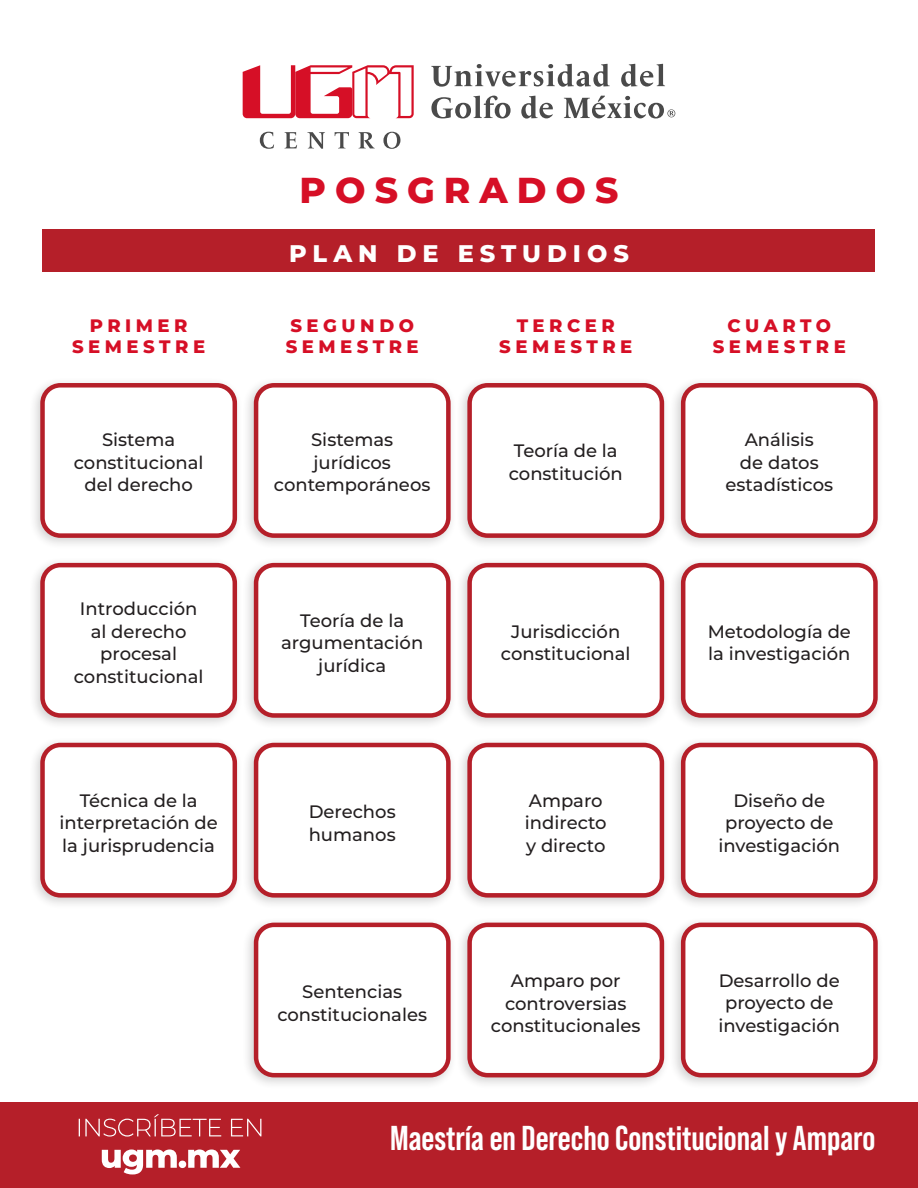
<style>
.page{position:relative;width:918px;height:1188px;background:#fff}
.page>*{position:absolute;margin:0;border:0;box-sizing:border-box;transform-origin:0 0}
.t1{font:800 36px "Montserrat";letter-spacing:.25em;color:#d60f26}
.t2{font:700 34.5px "Bebas Neue Pro";color:#fff}
.t3{font:800 24px "Montserrat";letter-spacing:.25em;color:#fff}
.t4{font:500 18px "Montserrat";color:#231f20}
.t5{font:800 18px "Montserrat";letter-spacing:.25em;color:#d60f26}
</style>
<div class="page">
<svg style="left:243px;top:65px;width:171px;height:53px"></svg>
<svg style="left:260px;top:132px;width:14px;height:17px"></svg>
<svg style="left:285px;top:132px;width:12px;height:16px"></svg>
<svg style="left:307px;top:132px;width:18px;height:17px"></svg>
<svg style="left:335px;top:132px;width:14px;height:16px"></svg>
<svg style="left:359px;top:132px;width:16px;height:16px"></svg>
<svg style="left:383px;top:132px;width:17px;height:17px"></svg>
<svg style="left:431px;top:96px;width:80px;height:22px"></svg>
<svg style="left:521px;top:96px;width:32px;height:23px"></svg>
<svg style="left:621px;top:64px;width:44px;height:23px"></svg>
<svg style="left:431px;top:64px;width:179px;height:23px"></svg>
<svg style="left:564px;top:96px;width:111px;height:22px"></svg>
<div style="left:43px;top:229px;width:832px;height:43px;background:#b51f29"></div>
<div style="left:28px;top:377px;width:215px;height:173px;background:#231f20;opacity:.2"></div>
<div style="left:43px;top:385px;width:192px;height:151px;background:#fff;border-radius:18px"></div>
<div style="left:40px;top:383px;width:197px;height:155px;border:4px solid #b51f29;border-radius:18px"></div>
<div style="left:242px;top:377px;width:215px;height:173px;background:#231f20;opacity:.2"></div>
<div style="left:256px;top:385px;width:192px;height:151px;background:#fff;border-radius:18px"></div>
<div style="left:254px;top:383px;width:197px;height:155px;border:4px solid #b51f29;border-radius:18px"></div>
<div style="left:455px;top:377px;width:215px;height:173px;background:#231f20;opacity:.2"></div>
<div style="left:470px;top:385px;width:192px;height:151px;background:#fff;border-radius:18px"></div>
<div style="left:467px;top:383px;width:197px;height:155px;border:4px solid #b51f29;border-radius:18px"></div>
<div style="left:669px;top:377px;width:215px;height:173px;background:#231f20;opacity:.2"></div>
<div style="left:683px;top:385px;width:192px;height:151px;background:#fff;border-radius:18px"></div>
<div style="left:681px;top:383px;width:197px;height:155px;border:4px solid #b51f29;border-radius:18px"></div>
<div style="left:28px;top:557px;width:215px;height:173px;background:#231f20;opacity:.2"></div>
<div style="left:43px;top:565px;width:192px;height:150px;background:#fff;border-radius:18px"></div>
<div style="left:40px;top:563px;width:197px;height:155px;border:4px solid #b51f29;border-radius:18px"></div>
<div style="left:242px;top:557px;width:215px;height:173px;background:#231f20;opacity:.2"></div>
<div style="left:256px;top:565px;width:192px;height:150px;background:#fff;border-radius:18px"></div>
<div style="left:254px;top:563px;width:197px;height:155px;border:4px solid #b51f29;border-radius:18px"></div>
<div style="left:455px;top:557px;width:215px;height:173px;background:#231f20;opacity:.2"></div>
<div style="left:470px;top:565px;width:192px;height:150px;background:#fff;border-radius:18px"></div>
<div style="left:467px;top:563px;width:197px;height:155px;border:4px solid #b51f29;border-radius:18px"></div>
<div style="left:669px;top:557px;width:215px;height:173px;background:#231f20;opacity:.2"></div>
<div style="left:683px;top:565px;width:192px;height:150px;background:#fff;border-radius:18px"></div>
<div style="left:681px;top:563px;width:197px;height:155px;border:4px solid #b51f29;border-radius:18px"></div>
<div style="left:28px;top:737px;width:215px;height:173px;background:#231f20;opacity:.2"></div>
<div style="left:43px;top:745px;width:192px;height:150px;background:#fff;border-radius:18px"></div>
<div style="left:40px;top:743px;width:197px;height:155px;border:4px solid #b51f29;border-radius:18px"></div>
<div style="left:242px;top:737px;width:215px;height:173px;background:#231f20;opacity:.2"></div>
<div style="left:256px;top:745px;width:192px;height:150px;background:#fff;border-radius:18px"></div>
<div style="left:254px;top:743px;width:197px;height:155px;border:4px solid #b51f29;border-radius:18px"></div>
<div style="left:455px;top:737px;width:215px;height:173px;background:#231f20;opacity:.2"></div>
<div style="left:470px;top:745px;width:192px;height:150px;background:#fff;border-radius:18px"></div>
<div style="left:467px;top:743px;width:197px;height:155px;border:4px solid #b51f29;border-radius:18px"></div>
<div style="left:669px;top:917px;width:215px;height:172px;background:#231f20;opacity:.2"></div>
<div style="left:683px;top:925px;width:192px;height:150px;background:#fff;border-radius:18px"></div>
<div style="left:681px;top:923px;width:197px;height:154px;border:4px solid #b51f29;border-radius:18px"></div>
<div style="left:669px;top:737px;width:215px;height:173px;background:#231f20;opacity:.2"></div>
<div style="left:683px;top:745px;width:192px;height:150px;background:#fff;border-radius:18px"></div>
<div style="left:681px;top:743px;width:197px;height:155px;border:4px solid #b51f29;border-radius:18px"></div>
<div style="left:242px;top:917px;width:215px;height:172px;background:#231f20;opacity:.2"></div>
<div style="left:256px;top:925px;width:192px;height:150px;background:#fff;border-radius:18px"></div>
<div style="left:254px;top:923px;width:197px;height:154px;border:4px solid #b51f29;border-radius:18px"></div>
<div style="left:455px;top:917px;width:215px;height:172px;background:#231f20;opacity:.2"></div>
<div style="left:470px;top:925px;width:192px;height:150px;background:#fff;border-radius:18px"></div>
<div style="left:467px;top:923px;width:197px;height:154px;border:4px solid #b51f29;border-radius:18px"></div>
<div style="left:0;top:1103px;width:918px;height:85px;background:#b51f29"></div>
<svg style="left:102px;top:1150px;width:138px;height:24px"></svg>
<svg style="left:79px;top:1114px;width:182px;height:23px"></svg>
<p class="t5" style="left:90px;top:312px;width:99px">PRIMER</p>
<p class="t5" style="left:72px;top:334px;width:135px">SEMESTRE</p>
<p class="t4" style="left:102px;top:427px;width:75px">Sistema</p>
<p class="t4" style="left:74px;top:450px;width:131px">constitucional</p>
<p class="t4" style="left:84px;top:472px;width:110px">del derecho</p>
<p class="t4" style="left:80px;top:596px;width:119px">Introducción</p>
<p class="t4" style="left:91px;top:619px;width:97px">al derecho</p>
<p class="t4" style="left:100px;top:641px;width:78px">procesal</p>
<p class="t4" style="left:74px;top:664px;width:131px">constitucional</p>
<p class="t4" style="left:80px;top:788px;width:119px">Técnica de la</p>
<p class="t4" style="left:59px;top:810px;width:160px">interpretación de</p>
<p class="t4" style="left:62px;top:833px;width:154px">la jurisprudencia</p>
<p class="t1" style="left:300px;top:164px;width:320px">POSGRADOS</p>
<p class="t3" style="left:289px;top:236px;width:341px">PLAN DE ESTUDIOS</p>
<p class="t5" style="left:290px;top:312px;width:125px">SEGUNDO</p>
<p class="t5" style="left:286px;top:334px;width:135px">SEMESTRE</p>
<p class="t4" style="left:311px;top:427px;width:84px">Sistemas</p>
<p class="t4" style="left:313px;top:450px;width:79px">jurídicos</p>
<p class="t4" style="left:274px;top:472px;width:158px">contemporáneos</p>
<p class="t4" style="left:300px;top:608px;width:105px">Teoría de la</p>
<p class="t4" style="left:281px;top:630px;width:144px">argumentación</p>
<p class="t4" style="left:318px;top:653px;width:69px">jurídica</p>
<p class="t4" style="left:309px;top:799px;width:88px">Derechos</p>
<p class="t4" style="left:309px;top:822px;width:88px">humanos</p>
<p class="t4" style="left:302px;top:980px;width:101px">Sentencias</p>
<p class="t4" style="left:277px;top:1002px;width:151px">constitucionales</p>
<p class="t5" style="left:517px;top:312px;width:100px">TERCER</p>
<p class="t5" style="left:499px;top:334px;width:135px">SEMESTRE</p>
<p class="t4" style="left:514px;top:438px;width:105px">Teoría de la</p>
<p class="t4" style="left:509px;top:461px;width:115px">constitución</p>
<p class="t4" style="left:511px;top:619px;width:111px">Jurisdicción</p>
<p class="t4" style="left:501px;top:641px;width:131px">constitucional</p>
<p class="t4" style="left:529px;top:788px;width:75px">Amparo</p>
<p class="t4" style="left:525px;top:810px;width:83px">indirecto</p>
<p class="t4" style="left:526px;top:833px;width:81px">y directo</p>
<p class="t4" style="left:511px;top:968px;width:111px">Amparo por</p>
<p class="t4" style="left:505px;top:991px;width:123px">controversias</p>
<p class="t4" style="left:491px;top:1013px;width:151px">constitucionales</p>
<p class="t5" style="left:728px;top:312px;width:105px">CUARTO</p>
<p class="t5" style="left:713px;top:334px;width:135px">SEMESTRE</p>
<p class="t4" style="left:745px;top:427px;width:71px">Análisis</p>
<p class="t4" style="left:740px;top:450px;width:80px">de datos</p>
<p class="t4" style="left:725px;top:472px;width:109px">estadísticos</p>
<p class="t4" style="left:708px;top:619px;width:145px">Metodología de</p>
<p class="t4" style="left:708px;top:641px;width:144px">la investigación</p>
<p class="t4" style="left:733px;top:788px;width:93px">Diseño de</p>
<p class="t4" style="left:725px;top:810px;width:110px">proyecto de</p>
<p class="t4" style="left:719px;top:833px;width:123px">investigación</p>
<p class="t4" style="left:719px;top:968px;width:123px">Desarrollo de</p>
<p class="t4" style="left:725px;top:990px;width:110px">proyecto de</p>
<p class="t4" style="left:719px;top:1013px;width:123px">investigación</p>
<p class="t2" style="left:390px;top:1118px;width:487px">Maestría en Derecho Constitucional y Amparo</p>
</div>
